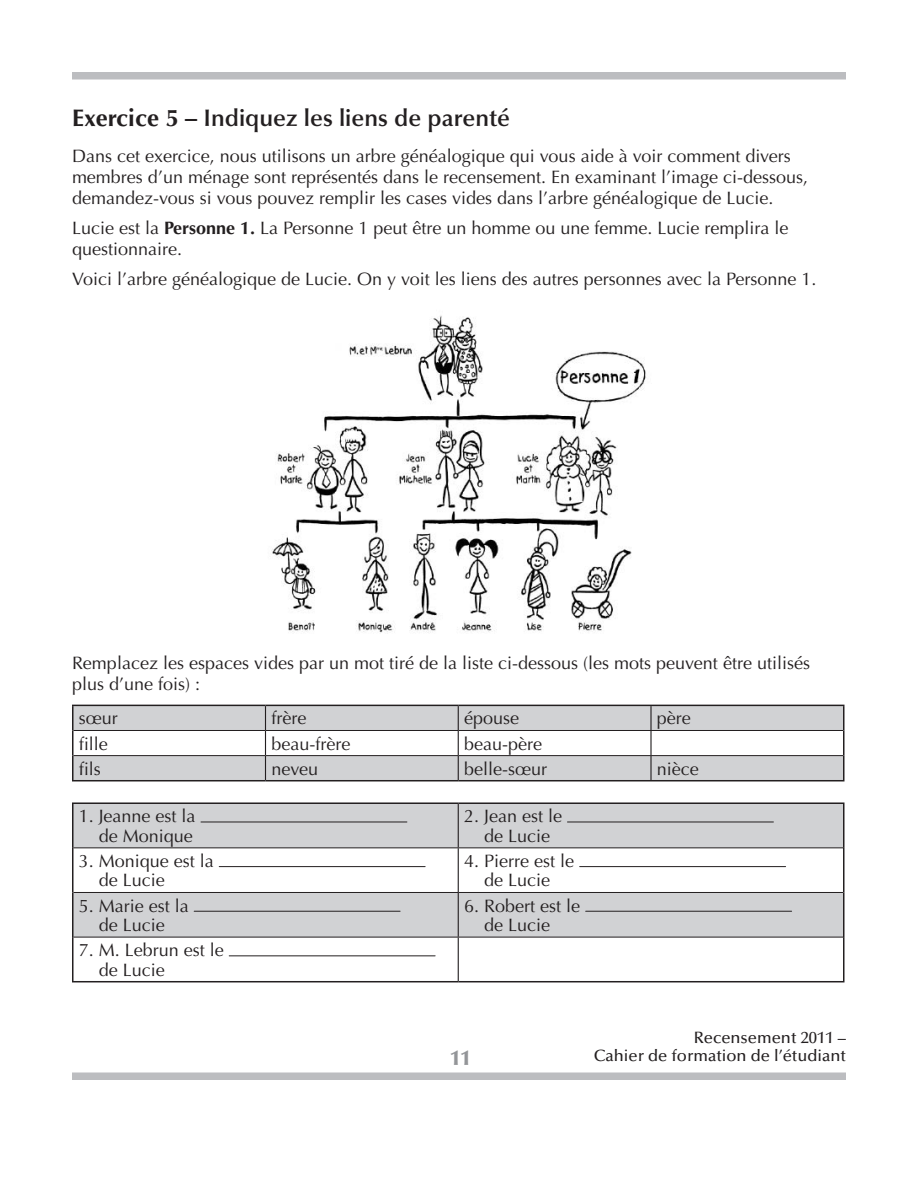
<style>
.page{position:relative;width:918px;height:1188px;background:#fff}
.page>*{position:absolute;margin:0;border:0;box-sizing:border-box;transform-origin:0 0}
.Exercises-Subtitle{font:600 24px "Optima";color:#231f20}
.t1{font:900 21px "Optima";color:#939598}
.Body-E{font:18px/21px "Optima";color:#231f20}
.Table_2_Data{font:18px/19.5px "Optima";color:#231f20;text-align:center}
.t2{font:500 16.5px "Optima";color:#231f20}
.s1{font-weight:700}
</style>
<div class="page">
<div style="left:72px;top:1072px;width:774px;height:8px;background:#bcbdc0"></div>
<div style="left:72px;top:72px;width:774px;height:8px;background:#bcbdc0"></div>
<svg style="left:74px;top:706px;width:769px;height:74px;fill:#d1d2d4"></svg>
<hr style="left:72px;top:705px;width:194px;height:1px;background:#231f20">
<hr style="left:72px;top:706px;width:2px;height:24px;background:#231f20">
<hr style="left:266px;top:705px;width:192px;height:1px;background:#231f20">
<hr style="left:458px;top:705px;width:193px;height:1px;background:#231f20">
<hr style="left:651px;top:705px;width:193px;height:1px;background:#231f20">
<hr style="left:72px;top:730px;width:2px;height:26px;background:#231f20">
<hr style="left:72px;top:756px;width:2px;height:24px;background:#231f20">
<svg style="left:843px;top:706px;width:1px;height:74px"></svg>
<hr style="left:72px;top:780px;width:194px;height:1px;background:#231f20">
<hr style="left:266px;top:780px;width:192px;height:1px;background:#231f20">
<hr style="left:458px;top:780px;width:193px;height:1px;background:#231f20">
<hr style="left:651px;top:780px;width:193px;height:1px;background:#231f20">
<hr style="left:650px;top:706px;width:2px;height:24px;background:#231f20">
<hr style="left:650px;top:731px;width:2px;height:24px;background:#231f20">
<svg style="left:265px;top:706px;width:1px;height:74px"></svg>
<svg style="left:458px;top:706px;width:1px;height:74px"></svg>
<hr style="left:650px;top:756px;width:2px;height:24px;background:#231f20">
<hr style="left:74px;top:730px;width:192px;height:1px;background:#231f20">
<hr style="left:266px;top:730px;width:192px;height:1px;background:#231f20">
<hr style="left:458px;top:730px;width:193px;height:1px;background:#231f20">
<hr style="left:651px;top:730px;width:192px;height:1px;background:#231f20">
<hr style="left:74px;top:755px;width:192px;height:1px;background:#231f20">
<hr style="left:266px;top:755px;width:192px;height:1px;background:#231f20">
<hr style="left:458px;top:755px;width:193px;height:1px;background:#231f20">
<hr style="left:651px;top:755px;width:192px;height:1px;background:#231f20">
<svg style="left:74px;top:804px;width:769px;height:133px;fill:#d1d2d4"></svg>
<hr style="left:72px;top:802px;width:386px;height:2px;background:#231f20">
<hr style="left:72px;top:804px;width:2px;height:44px;background:#231f20">
<hr style="left:458px;top:802px;width:386px;height:2px;background:#231f20">
<hr style="left:843px;top:804px;width:1px;height:44px;background:#231f20">
<hr style="left:72px;top:848px;width:2px;height:44px;background:#231f20">
<hr style="left:843px;top:848px;width:1px;height:44px;background:#231f20">
<hr style="left:72px;top:892px;width:2px;height:45px;background:#231f20">
<hr style="left:843px;top:892px;width:1px;height:45px;background:#231f20">
<hr style="left:72px;top:937px;width:2px;height:44px;background:#231f20">
<hr style="left:843px;top:937px;width:1px;height:44px;background:#231f20">
<hr style="left:72px;top:981px;width:386px;height:1px;background:#231f20">
<hr style="left:458px;top:981px;width:386px;height:1px;background:#231f20">
<hr style="left:458px;top:804px;width:1px;height:43px;background:#231f20">
<hr style="left:458px;top:848px;width:1px;height:44px;background:#231f20">
<hr style="left:458px;top:893px;width:1px;height:44px;background:#231f20">
<hr style="left:458px;top:937px;width:1px;height:44px;background:#231f20">
<hr style="left:74px;top:847px;width:384px;height:1px;background:#231f20">
<hr style="left:458px;top:847px;width:385px;height:1px;background:#231f20">
<hr style="left:74px;top:892px;width:384px;height:1px;background:#231f20">
<hr style="left:458px;top:892px;width:385px;height:1px;background:#231f20">
<hr style="left:74px;top:937px;width:384px;height:1px;background:#231f20">
<hr style="left:458px;top:937px;width:385px;height:1px;background:#231f20">
<hr style="left:201px;top:822px;width:206px;height:1px;background:#231f20">
<hr style="left:567px;top:822px;width:206px;height:1px;background:#231f20">
<hr style="left:219px;top:866px;width:206px;height:1px;background:#231f20">
<hr style="left:580px;top:866px;width:206px;height:1px;background:#231f20">
<hr style="left:194px;top:911px;width:206px;height:1px;background:#231f20">
<hr style="left:586px;top:911px;width:206px;height:1px;background:#231f20">
<hr style="left:229px;top:955px;width:206px;height:1px;background:#231f20">
<img style="left:271px;top:315px;width:375px;height:318px">
<p class="Exercises-Subtitle" style="left:72px;top:104px;width:440px"><span class="s1">Exercice 5</span> – Indiquez les liens de parenté</p>
<p class="Body-E" style="left:72px;top:145px;width:738px">Dans cet exercice, nous utilisons un arbre généalogique qui vous aide à voir comment divers membres d’un ménage sont représentés dans le recensement. En examinant l’image ci-dessous, demandez-vous si vous pouvez remplir les cases vides dans l’arbre généalogique de Lucie.</p>
<p class="Body-E" style="left:72px;top:217px;width:718px">Lucie est la <span class="s1">Personne 1.</span> La Personne 1 peut être un homme ou une femme. Lucie remplira le questionnaire.</p>
<p class="Body-E" style="left:72px;top:268px;width:746px">Voici l’arbre généalogique de Lucie. On y voit les liens des autres personnes avec la Personne 1.</p>
<p class="Body-E" style="left:72px;top:652px;width:740px">Remplacez les espaces vides par un mot tiré de la liste ci-dessous (les mots peuvent être utilisés plus d’une fois) :</p>
<p class="Table_2_Data" style="left:79px;top:709px;width:41px">sœur</p>
<p class="Table_2_Data" style="left:271px;top:709px;width:36px">frère</p>
<p class="Table_2_Data" style="left:464px;top:709px;width:57px">épouse</p>
<p class="Table_2_Data" style="left:657px;top:709px;width:36px">père</p>
<p class="Table_2_Data" style="left:79px;top:734px;width:31px">fille</p>
<p class="Table_2_Data" style="left:271px;top:734px;width:81px">beau-frère</p>
<p class="Table_2_Data" style="left:464px;top:734px;width:80px">beau-père</p>
<p class="Table_2_Data" style="left:79px;top:759px;width:24px">fils</p>
<p class="Table_2_Data" style="left:271px;top:759px;width:48px">neveu</p>
<p class="Table_2_Data" style="left:464px;top:759px;width:85px">belle-sœur</p>
<p class="Table_2_Data" style="left:657px;top:759px;width:44px">nièce</p>
<p class="Table_2_Data" style="left:79px;top:807px;width:118px;text-align:right">1. Jeanne est la de Monique</p>
<p class="Table_2_Data" style="left:464px;top:807px;width:99px">2. Jean est le de Lucie</p>
<p class="Table_2_Data" style="left:99px;top:851px;width:117px;text-align:left;text-indent:-20px">3. Monique est la de Lucie</p>
<p class="Table_2_Data" style="left:464px;top:851px;width:112px">4. Pierre est le de Lucie</p>
<p class="Table_2_Data" style="left:79px;top:896px;width:112px">5. Marie est la de Lucie</p>
<p class="Table_2_Data" style="left:464px;top:896px;width:118px">6. Robert est le de Lucie</p>
<p class="Table_2_Data" style="left:99px;top:941px;width:127px;text-align:left;text-indent:-20px">7. M. Lebrun est le de Lucie</p>
<p class="t2" style="left:694px;top:1029px;width:154px">Recensement 2011 –</p>
<p class="t1" style="left:450px;top:1045px;width:22px">11</p>
<p class="t2" style="left:594px;top:1047px;width:254px">Cahier de formation de l’étudiant</p>
</div>
